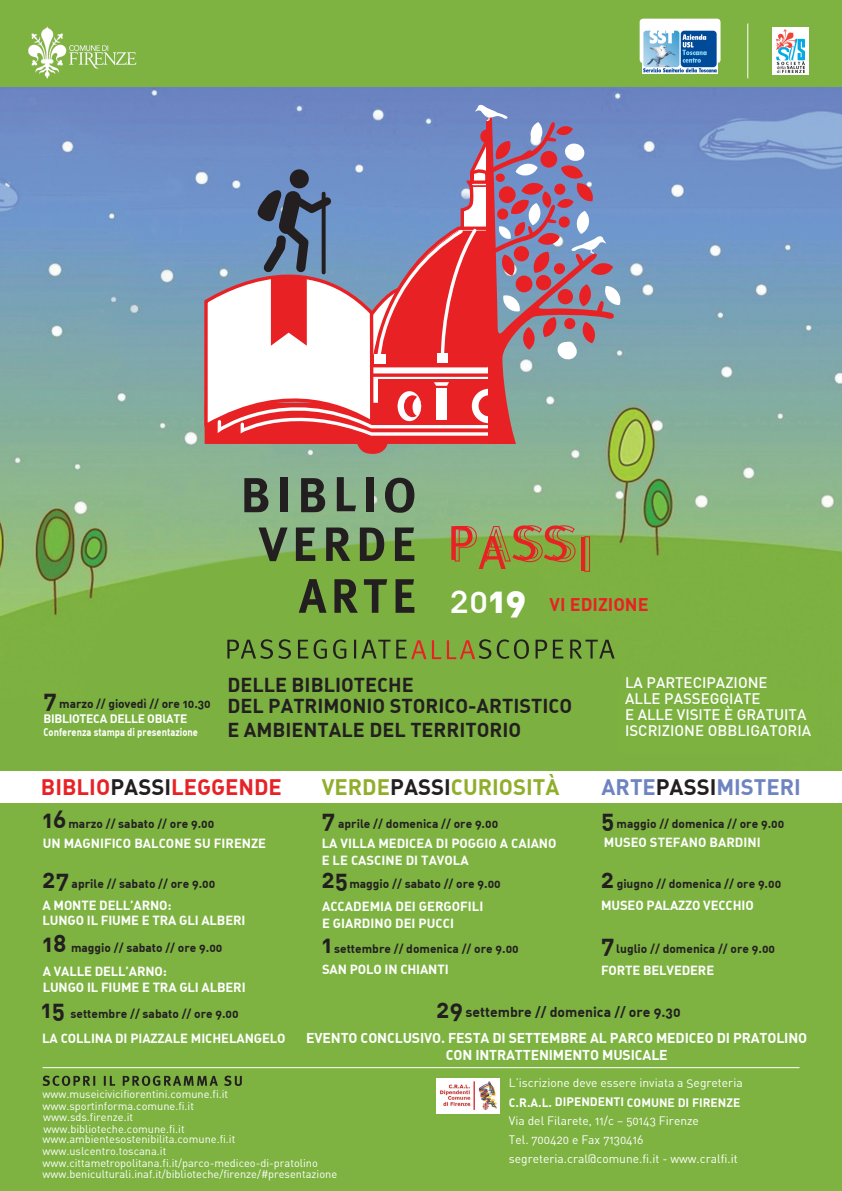
<style>
.page{position:relative;width:842px;height:1191px;background:#7eb342}
.page>*{position:absolute;margin:0;border:0;box-sizing:border-box;transform-origin:0 0}
.t1{font:500 36px "DIN Alternate";color:#fff}
.t2{font:700 22px "DIN Alternate";color:#e82125}
.t3{font:700 22px "DIN Alternate";color:#90ae2b}
.t4{font:700 22px "DIN Alternate";color:#6e84c1}
.t5{font:700 19.8px/21.7px "DIN Alternate";color:#231f20}
.t6{font:700 18px "DIN Alternate";color:#e82125}
.t7{font:500 15px/16px "DIN";color:#fff}
.t8{font:700 14px/16.8px "DIN Alternate";letter-spacing:-.01em;color:#fff;text-align:center}
.t9{font:14px/16.8px "DIN Alternate";color:#fff;text-align:justify}
.t10{font:700 14px "DIN Alternate";color:#231f20}
.t11{font:700 13px/16.8px "DIN Alternate";letter-spacing:-.005em;color:#fff}
.t12{font:700 12px "DIN Alternate";color:#231f20}
.t13{font:12px/18.5px "DIN Alternate";color:#fff}
.t14{font:700 12px/14.4px "DIN Alternate";letter-spacing:-.02em;color:#231f20}
.t15{font:700 12px "DIN Alternate";color:#fff}
.t16{font:11px/11.4px "DIN Alternate";color:#fff}
.t17{font:700 11px "DIN Alternate";color:#fff;scale:.85 1}
.s1{font-family:"DIN Black Alternate";font-weight:400}
.s2{font-size:24px}
.s3{color:#fff}
.s4{color:#231f20}
</style>
<div class="page">
<img style="left:0;top:87px;width:842px;height:573px">
<div style="left:0;top:771px;width:842px;height:31px;background:#fff"></div>
<svg style="left:202px;top:103px;width:419px;height:351px;background:#a88aa0"></svg>
<hr style="left:747px;top:23px;width:1px;height:55px;background:#fff">
<div style="left:640px;top:19px;width:80px;height:44px;background:#fff;border-radius:4px"></div>
<svg style="left:227px;top:639px;width:388px;height:20px"></svg>
<hr style="left:43px;top:1067px;width:756px;height:1px;background:#fff">
<svg style="left:43px;top:1075px;width:199px;height:11px"></svg>
<div style="left:772px;top:27px;width:37px;height:48px;background:#fff"></div>
<img style="left:777px;top:29px;width:27px;height:44px">
<img style="left:437px;top:1078px;width:62px;height:36px">
<svg style="left:244px;top:478px;width:24px;height:34px"></svg>
<div style="left:280px;top:477px;width:7px;height:34px;background:#231f20"></div>
<svg style="left:301px;top:478px;width:24px;height:34px"></svg>
<svg style="left:337px;top:477px;width:19px;height:34px"></svg>
<div style="left:366px;top:477px;width:7px;height:34px;background:#231f20"></div>
<svg style="left:385px;top:478px;width:29px;height:35px"></svg>
<svg style="left:299px;top:579px;width:115px;height:34px"></svg>
<svg style="left:258px;top:527px;width:156px;height:34px"></svg>
<hr style="left:581px;top:537px;width:3px;height:34px;background:#e82125">
<div style="left:584px;top:536px;width:6px;height:36px;border:1px solid #e82125"></div>
<img style="left:643px;top:30px;width:74px;height:43px">
<svg style="left:451px;top:525px;width:125px;height:71px"></svg>
<div style="left:442px;top:569px;width:97px;height:34px;background:#7cb141"></div>
<img style="left:28px;top:26px;width:109px;height:53px">
<h1 class="t1" style="left:450px;top:577px;width:77px">20<span class="s1">19</span></h1>
<h3 class="t6" style="left:550px;top:593px;width:100px">VI EDIZIONE</h3>
<p class="t14" style="left:43px;top:696px;width:169px"><span class="s2">7</span> marzo // giovedì // ore 10.30<br><span class="s3">BIBLIOTECA DELLE OBlATE</span></p>
<p class="t17" style="left:43px;top:724px;width:183px">Conferenza stampa di presentazione</p>
<h3 class="t5" style="left:227px;top:672px;width:346px">DELLE BIBLIOTECHE<br>DEL PATRIMONIO STORICO-ARTISTICO</h3>
<h3 class="t5" style="left:227px;top:718px;width:295px">E AMBIENTALE DEL TERRITORIO</h3>
<p class="t7" style="left:625px;top:674px;width:188px">LA PARTECIPAZIONE<br>ALLE PASSEGGIATE<br>E ALLE VISITE È GRATUITA<br>ISCRIZIONE OBBLIGATORIA</p>
<p class="t9" style="left:624px;top:693px;width:170px">LA PARTECIPAZIONE ALLE PASSEGGIATE È GRATUITA ISCRIZIONE OBLIGATORIA</p>
<h2 class="t2" style="left:41px;top:772px;width:242px">BIBLIO<span class="s4">PASSI</span>LEGGENDE</h2>
<h2 class="t3" style="left:322px;top:772px;width:239px">VERDE<span class="s4">PASSI</span>CURIOSITÀ</h2>
<h2 class="t4" style="left:602px;top:772px;width:201px">ARTE<span class="s4">PASSI</span>MISTERI</h2>
<p class="t12" style="left:43px;top:815px;width:173px"><span class="s2">16</span> marzo // sabato // ore 9.00</p>
<p class="t11" style="left:43px;top:834px;width:225px">UN MAGNIFICO BALCONE SU FIRENZE</p>
<p class="t12" style="left:43px;top:876px;width:174px"><span class="s2">27</span> aprile // sabato // ore 9.00</p>
<p class="t11" style="left:43px;top:897px;width:204px;line-height:15px">A MONTE DELL’ARNO:<br>LUNGO IL FIUME E TRA GLI ALBERI</p>
<p class="t12" style="left:43px;top:939px;width:181px"><span class="s2">18</span> maggio // sabato // ore 9.00</p>
<p class="t12" style="left:322px;top:815px;width:178px"><span class="s2">7</span> aprile // domenica // ore 9.00</p>
<p class="t11" style="left:322px;top:834px;width:236px">LA VILLA MEDICEA DI POGGIO A CAIANO<br>E LE CASCINE DI TAVOLA</p>
<p class="t12" style="left:322px;top:875px;width:180px"><span class="s2">25</span>maggio // sabato // ore 9.00</p>
<p class="t11" style="left:322px;top:897px;width:163px">ACCADEMIA DEI GERGOFILI<br>E GIARDINO DEI PUCCI</p>
<p class="t12" style="left:322px;top:941px;width:198px"><span class="s2">1</span> settembre // domenica // ore 9.00</p>
<p class="t12" style="left:601px;top:815px;width:185px"><span class="s2">5</span> maggio // domenica // ore 9.00</p>
<p class="t11" style="left:604px;top:833px;width:158px">MUSEO STEFANO BARDINI</p>
<p class="t12" style="left:601px;top:876px;width:182px"><span class="s2">2</span> giugno // domenica // ore 9.00</p>
<p class="t11" style="left:601px;top:896px;width:154px">MUSEO PALAZZO VECCHIO</p>
<p class="t12" style="left:601px;top:940px;width:176px"><span class="s2">7</span> luglio // domenica // ore 9.00</p>
<p class="t11" style="left:322px;top:960px;width:128px">SAN POLO IN CHIANTI</p>
<p class="t11" style="left:43px;top:963px;width:204px;line-height:15.6px">A VALLE DELL’ARNO:<br>LUNGO IL FIUME E TRA GLI ALBERI</p>
<p class="t11" style="left:601px;top:961px;width:115px">FORTE BELVEDERE</p>
<p class="t12" style="left:41px;top:1005px;width:199px"><span class="s2">15</span> settembre // sabato // ore 9.00</p>
<p class="t11" style="left:42px;top:1029px;width:245px">LA COLLINA DI PIAZZALE MICHELANGELO</p>
<p class="t10" style="left:437px;top:1003px;width:246px"><span class="s2">29</span> settembre // domenica // ore 9.30</p>
<p class="t8" style="left:306px;top:1029px;width:502px">EVENTO CONCLUSIVO. FESTA DI SETTEMBRE AL PARCO MEDICEO DI PRATOLINO<br>CON INTRATTENIMENTO MUSICALE</p>
<p class="t16" style="left:43px;top:1088px;width:187px">www.museicivicifiorentini.comune.fi.it www.sportinforma.comune.fi.it www.sds.firenze.it www.biblioteche.comune.fi.it</p>
<p class="t16" style="left:43px;top:1133px;width:296px;line-height:11.7px">www.ambientesostenibilita.comune.fi.it www.uslcentro.toscana.it www.cittametropolitana.fi.it/parco-mediceo-di-pratolino www.beniculturali.inaf.it/biblioteche/firenze/#presentazione</p>
<p class="t13" style="left:509px;top:1073px;width:235px">L’iscrizione deve essere inviata a Segreteria</p>
<p class="t15" style="left:509px;top:1094px;width:233px">C.R.A.L. DIPENDENTI COMUNE DI FIRENZE</p>
<p class="t13" style="left:509px;top:1111px;width:230px">Via del Filarete, 11/c – 50143 Firenze<br>Tel. 700420 e Fax 7130416 segreteria.cral@comune.fi.it - www.cralfi.it</p>
</div>
